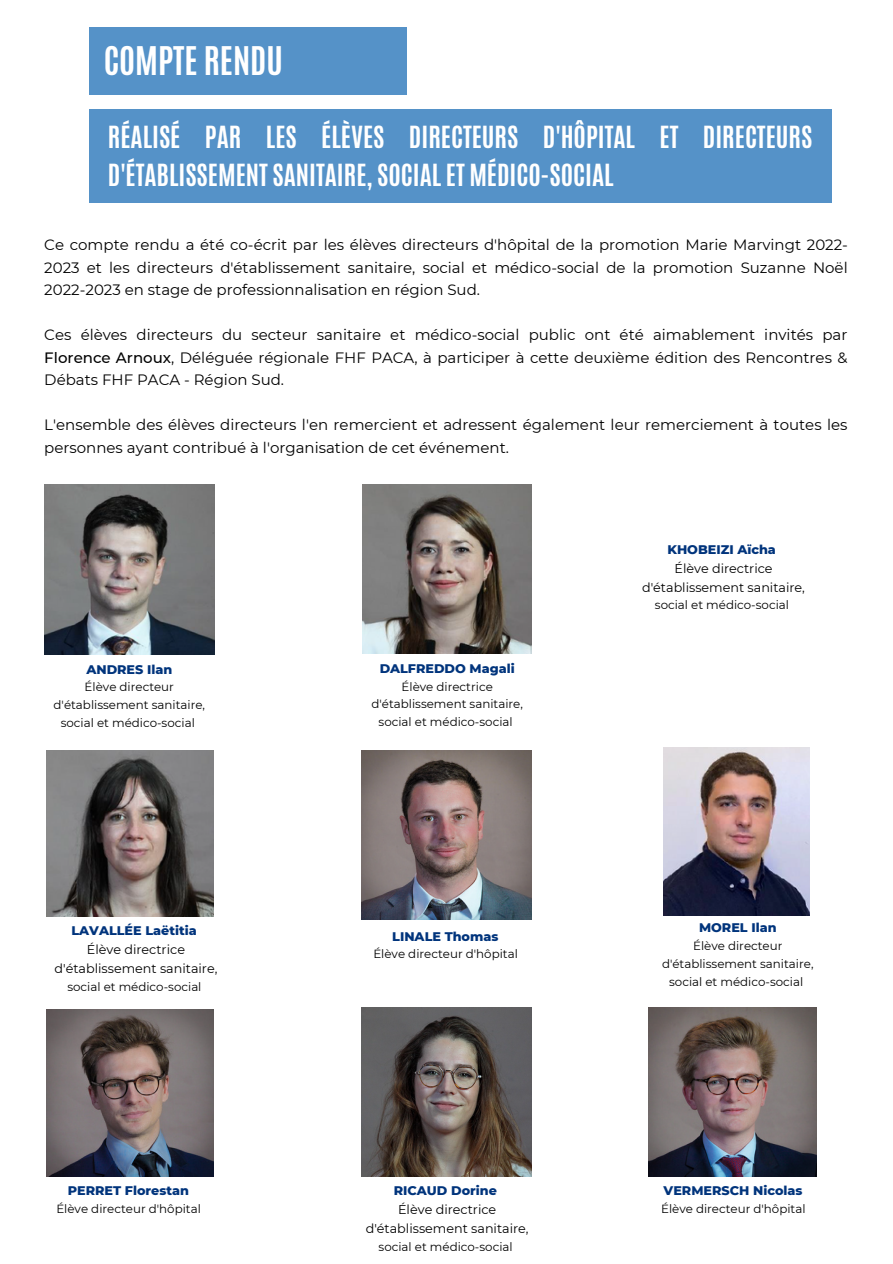
<style>
.page{position:relative;width:893px;height:1264px;background:#fff}
.page>*{position:absolute;margin:0;border:0;box-sizing:border-box;transform-origin:0 0}
.t1{font:700 33px "Antonio";color:#fff}
.t2{font:700 25.5px/38.2px "Antonio";color:#fff}
.t3{font:15px/22.5px "Montserrat";color:#000;text-align:justify}
.t4{font:12.75px/18.8px "Montserrat";color:#000;text-align:center}
.t5{font:800 12.75px "Montserrat";color:#00347c}
.t6{font:11.85px/17.7px "Montserrat";color:#000;text-align:center}
.s1{font-weight:500}
</style>
<div class="page">
<div style="left:89px;top:109px;width:742px;height:94px;background:#5592c8"></div>
<div style="left:89px;top:27px;width:318px;height:67px;background:#5592c8"></div>
<img style="left:361px;top:750px;width:170px;height:169px">
<img style="left:44px;top:484px;width:170px;height:171px">
<img style="left:46px;top:750px;width:168px;height:166px">
<img style="left:362px;top:484px;width:170px;height:170px">
<img style="left:663px;top:747px;width:146px;height:168px">
<img style="left:46px;top:1009px;width:168px;height:167px">
<img style="left:361px;top:1007px;width:170px;height:169px">
<img style="left:648px;top:1007px;width:168px;height:169px">
<h1 class="t1" style="left:104px;top:37px;width:181px">COMPTE RENDU</h1>
<h2 class="t2" style="left:108px;top:118px;width:706px">RÉALISÉ PAR LES ÉLÈVES DIRECTEURS D'HÔPITAL ET DIRECTEURS<br>D'ÉTABLISSEMENT SANITAIRE, SOCIAL ET MÉDICO-SOCIAL</h2>
<p class="t3" style="left:44px;top:233px;width:805px">Ce compte rendu a été co-écrit par les élèves directeurs d'hôpital de la promotion Marie Marvingt 2022- 2023 et les directeurs d'établissement sanitaire, social et médico-social de la promotion Suzanne Noël 2022-2023 en stage de professionnalisation en région Sud.</p>
<p class="t3" style="left:44px;top:323px;width:804px">Ces élèves directeurs du secteur sanitaire et médico-social public ont été aimablement invités par <span class="s1">Florence Arnoux</span>, Déléguée régionale FHF PACA, à participer à cette deuxième édition des Rencontres &amp; Débats FHF PACA - Région Sud.</p>
<p class="t3" style="left:44px;top:413px;width:804px">L'ensemble des élèves directeurs l'en remercient et adressent également leur remerciement à toutes les personnes ayant contribué à l'organisation de cet événement.</p>
<p class="t5" style="left:86px;top:661px;width:87px">ANDRES Ilan</p>
<p class="t6" style="left:54px;top:678px;width:153px">Élève directeur d'établissement sanitaire, social et médico-social</p>
<p class="t5" style="left:71px;top:922px;width:127px">LAVALLÉE Laëtitia</p>
<p class="t4" style="left:54px;top:940px;width:164px">Élève directrice d'établissement sanitaire,</p>
<p class="t6" style="left:67px;top:977px;width:136px">social et médico-social</p>
<p class="t5" style="left:68px;top:1183px;width:123px">PERRET Florestan</p>
<p class="t6" style="left:56px;top:1200px;width:146px">Élève directeur d'hôpital</p>
<p class="t5" style="left:379px;top:660px;width:136px">DALFREDDO Magali</p>
<p class="t6" style="left:371px;top:677px;width:153px">Élève directrice d'établissement sanitaire, social et médico-social</p>
<p class="t5" style="left:392px;top:928px;width:108px">LINALE Thomas</p>
<p class="t6" style="left:373px;top:945px;width:146px">Élève directeur d'hôpital</p>
<p class="t5" style="left:394px;top:1183px;width:104px">RICAUD Dorine</p>
<p class="t4" style="left:366px;top:1200px;width:164px">Élève directrice d'établissement sanitaire,</p>
<p class="t6" style="left:378px;top:1237px;width:136px">social et médico-social</p>
<p class="t5" style="left:667px;top:541px;width:110px">KHOBEIZI Aïcha</p>
<p class="t4" style="left:642px;top:559px;width:164px">Élève directrice d'établissement sanitaire,</p>
<p class="t6" style="left:655px;top:596px;width:136px">social et médico-social</p>
<p class="t5" style="left:699px;top:920px;width:79px">MOREL Ilan</p>
<p class="t6" style="left:662px;top:936px;width:153px">Élève directeur d'établissement sanitaire, social et médico-social</p>
<p class="t5" style="left:663px;top:1183px;width:140px">VERMERSCH Nicolas</p>
<p class="t6" style="left:661px;top:1200px;width:146px">Élève directeur d'hôpital</p>
</div>
